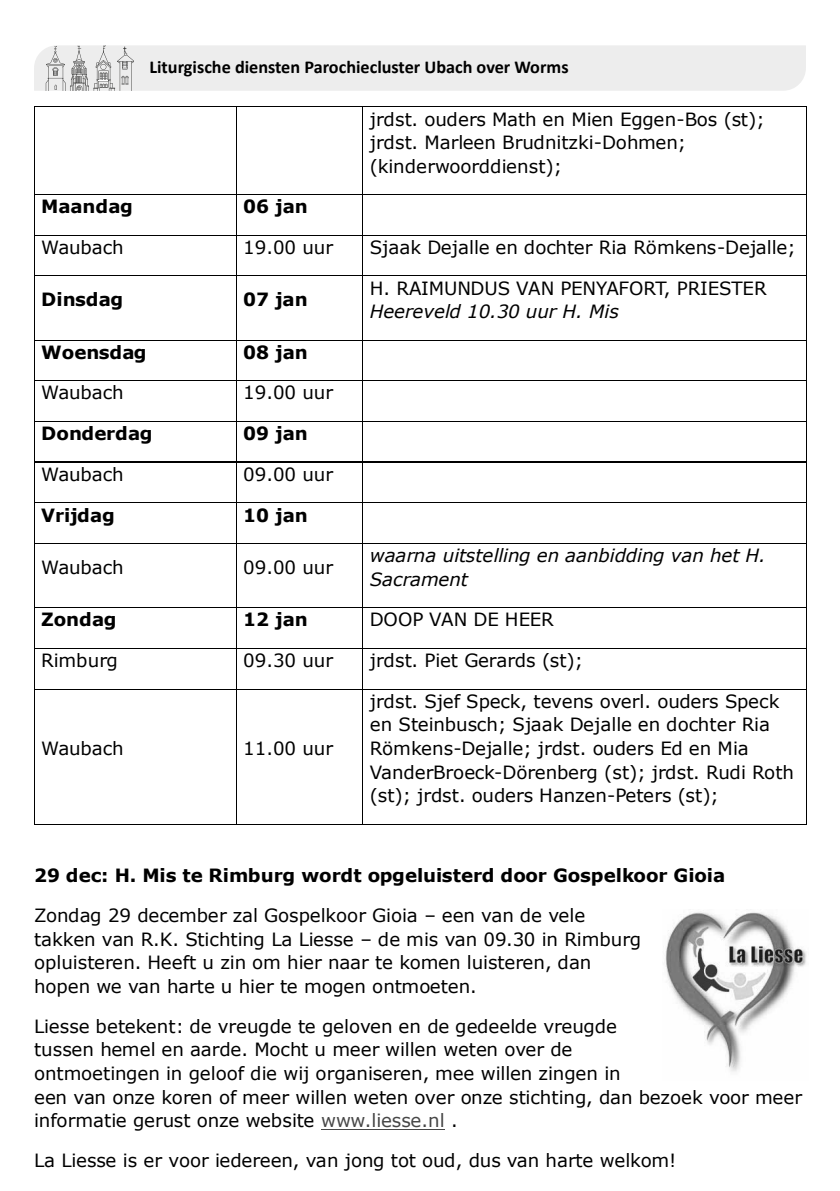
<style>
.page{position:relative;width:840px;height:1191px;background:#fff}
.page>*{position:absolute;margin:0;border:0;box-sizing:border-box;transform-origin:0 0}
.t1{font:18.2px/23.6px "Verdana";letter-spacing:-.005em;color:#000}
.t2{font:700 18.2px "Verdana";letter-spacing:-.005em;color:#000}
.t3{font:italic 18.2px/23.6px "Verdana";color:#000}
.t4{font:700 18.2px "Calibri";color:#000}
.s1{color:#474747}
</style>
<div class="page">
<div style="left:34px;top:45px;width:771px;height:46px;background:#ededed"></div>
<hr style="left:35px;top:106px;width:201px;height:1px;background:#000">
<hr style="left:237px;top:106px;width:125px;height:1px;background:#000">
<hr style="left:363px;top:106px;width:442px;height:1px;background:#000">
<hr style="left:34px;top:107px;width:1px;height:87px;background:#000">
<hr style="left:236px;top:107px;width:1px;height:87px;background:#000">
<hr style="left:362px;top:107px;width:1px;height:87px;background:#000">
<hr style="left:805px;top:107px;width:1px;height:87px;background:#000">
<hr style="left:35px;top:194px;width:201px;height:1px;background:#000">
<hr style="left:237px;top:194px;width:125px;height:1px;background:#000">
<hr style="left:363px;top:194px;width:442px;height:1px;background:#000">
<hr style="left:34px;top:195px;width:1px;height:40px;background:#000">
<hr style="left:236px;top:195px;width:1px;height:40px;background:#000">
<hr style="left:362px;top:195px;width:1px;height:40px;background:#000">
<hr style="left:805px;top:195px;width:1px;height:40px;background:#000">
<hr style="left:35px;top:235px;width:201px;height:1px;background:#000">
<hr style="left:237px;top:235px;width:125px;height:1px;background:#000">
<hr style="left:363px;top:235px;width:442px;height:1px;background:#000">
<hr style="left:34px;top:236px;width:1px;height:39px;background:#000">
<hr style="left:236px;top:236px;width:1px;height:39px;background:#000">
<hr style="left:362px;top:236px;width:1px;height:39px;background:#000">
<hr style="left:805px;top:236px;width:1px;height:39px;background:#000">
<hr style="left:35px;top:275px;width:201px;height:1px;background:#000">
<hr style="left:237px;top:275px;width:125px;height:1px;background:#000">
<hr style="left:363px;top:275px;width:442px;height:1px;background:#000">
<hr style="left:34px;top:276px;width:1px;height:64px;background:#000">
<hr style="left:236px;top:276px;width:1px;height:64px;background:#000">
<hr style="left:362px;top:276px;width:1px;height:64px;background:#000">
<hr style="left:805px;top:276px;width:1px;height:64px;background:#000">
<hr style="left:35px;top:340px;width:201px;height:1px;background:#000">
<hr style="left:237px;top:340px;width:125px;height:1px;background:#000">
<hr style="left:363px;top:340px;width:442px;height:1px;background:#000">
<hr style="left:34px;top:341px;width:1px;height:39px;background:#000">
<hr style="left:236px;top:341px;width:1px;height:39px;background:#000">
<hr style="left:362px;top:341px;width:1px;height:39px;background:#000">
<hr style="left:805px;top:341px;width:1px;height:39px;background:#000">
<hr style="left:35px;top:380px;width:201px;height:1px;background:#000">
<hr style="left:237px;top:380px;width:125px;height:1px;background:#000">
<hr style="left:363px;top:380px;width:442px;height:1px;background:#000">
<hr style="left:34px;top:381px;width:1px;height:40px;background:#000">
<hr style="left:236px;top:381px;width:1px;height:40px;background:#000">
<hr style="left:362px;top:381px;width:1px;height:40px;background:#000">
<hr style="left:805px;top:381px;width:1px;height:40px;background:#000">
<hr style="left:35px;top:421px;width:201px;height:1px;background:#000">
<hr style="left:237px;top:421px;width:125px;height:1px;background:#000">
<hr style="left:363px;top:421px;width:442px;height:1px;background:#000">
<hr style="left:34px;top:422px;width:1px;height:39px;background:#000">
<hr style="left:236px;top:422px;width:1px;height:39px;background:#000">
<hr style="left:362px;top:422px;width:1px;height:39px;background:#000">
<hr style="left:805px;top:422px;width:1px;height:39px;background:#000">
<hr style="left:35px;top:461px;width:201px;height:1px;background:#000">
<hr style="left:237px;top:461px;width:125px;height:1px;background:#000">
<hr style="left:363px;top:461px;width:442px;height:1px;background:#000">
<hr style="left:34px;top:462px;width:1px;height:40px;background:#000">
<hr style="left:236px;top:462px;width:1px;height:40px;background:#000">
<hr style="left:362px;top:462px;width:1px;height:40px;background:#000">
<hr style="left:805px;top:462px;width:1px;height:40px;background:#000">
<hr style="left:35px;top:502px;width:201px;height:1px;background:#000">
<hr style="left:237px;top:502px;width:125px;height:1px;background:#000">
<hr style="left:363px;top:502px;width:442px;height:1px;background:#000">
<hr style="left:34px;top:503px;width:1px;height:40px;background:#000">
<hr style="left:236px;top:503px;width:1px;height:40px;background:#000">
<hr style="left:362px;top:503px;width:1px;height:40px;background:#000">
<hr style="left:805px;top:503px;width:1px;height:40px;background:#000">
<hr style="left:35px;top:543px;width:201px;height:1px;background:#000">
<hr style="left:237px;top:543px;width:125px;height:1px;background:#000">
<hr style="left:363px;top:543px;width:442px;height:1px;background:#000">
<hr style="left:34px;top:544px;width:1px;height:63px;background:#000">
<hr style="left:236px;top:544px;width:1px;height:63px;background:#000">
<hr style="left:362px;top:544px;width:1px;height:63px;background:#000">
<hr style="left:805px;top:544px;width:1px;height:63px;background:#000">
<hr style="left:35px;top:607px;width:201px;height:1px;background:#000">
<hr style="left:237px;top:607px;width:125px;height:1px;background:#000">
<hr style="left:363px;top:607px;width:442px;height:1px;background:#000">
<hr style="left:34px;top:608px;width:1px;height:40px;background:#000">
<hr style="left:236px;top:608px;width:1px;height:40px;background:#000">
<hr style="left:362px;top:608px;width:1px;height:40px;background:#000">
<hr style="left:805px;top:608px;width:1px;height:40px;background:#000">
<hr style="left:35px;top:648px;width:201px;height:1px;background:#000">
<hr style="left:237px;top:648px;width:125px;height:1px;background:#000">
<hr style="left:363px;top:648px;width:442px;height:1px;background:#000">
<hr style="left:34px;top:649px;width:1px;height:39px;background:#000">
<hr style="left:236px;top:649px;width:1px;height:39px;background:#000">
<hr style="left:362px;top:649px;width:1px;height:39px;background:#000">
<hr style="left:805px;top:649px;width:1px;height:39px;background:#000">
<hr style="left:35px;top:688px;width:201px;height:1px;background:#000">
<hr style="left:237px;top:688px;width:125px;height:1px;background:#000">
<hr style="left:363px;top:688px;width:442px;height:1px;background:#000">
<hr style="left:34px;top:689px;width:1px;height:134px;background:#000">
<hr style="left:35px;top:823px;width:201px;height:1px;background:#000">
<hr style="left:236px;top:689px;width:1px;height:134px;background:#000">
<hr style="left:237px;top:823px;width:125px;height:1px;background:#000">
<hr style="left:362px;top:689px;width:1px;height:134px;background:#000">
<hr style="left:363px;top:823px;width:442px;height:1px;background:#000">
<hr style="left:805px;top:689px;width:1px;height:134px;background:#000">
<hr style="left:321px;top:1128px;width:123px;height:1px;background:#474747">
<img style="left:664px;top:911px;width:143px;height:161px">
<p class="t4" style="left:149px;top:55px;width:420px">Liturgische diensten Parochiecluster Ubach over Worms</p>
<p class="t1" style="left:369px;top:107px;width:396px">jrdst. ouders Math en Mien Eggen-Bos (st); jrdst. Marleen Brudnitzki-Dohmen; (kinderwoorddienst);</p>
<p class="t2" style="left:41px;top:194px;width:93px">Maandag</p>
<p class="t2" style="left:243px;top:194px;width:66px">06 jan</p>
<p class="t1" style="left:41px;top:235px;width:84px">Waubach</p>
<p class="t1" style="left:243px;top:235px;width:91px">19.00 uur</p>
<p class="t1" style="left:369px;top:235px;width:427px">Sjaak Dejalle en dochter Ria Römkens-Dejalle;</p>
<p class="t2" style="left:41px;top:287px;width:83px">Dinsdag</p>
<p class="t2" style="left:243px;top:287px;width:66px">07 jan</p>
<p class="t1" style="left:369px;top:276px;width:398px">H. RAIMUNDUS VAN PENYAFORT, PRIESTER</p>
<p class="t3" style="left:369px;top:300px;width:250px">Heereveld 10.30 uur H. Mis</p>
<p class="t2" style="left:41px;top:339px;width:107px">Woensdag</p>
<p class="t2" style="left:243px;top:339px;width:66px">08 jan</p>
<p class="t1" style="left:41px;top:381px;width:84px">Waubach</p>
<p class="t1" style="left:243px;top:381px;width:91px">19.00 uur</p>
<p class="t2" style="left:41px;top:421px;width:113px">Donderdag</p>
<p class="t2" style="left:243px;top:421px;width:66px">09 jan</p>
<p class="t1" style="left:41px;top:462px;width:84px">Waubach</p>
<p class="t1" style="left:243px;top:462px;width:91px">09.00 uur</p>
<p class="t2" style="left:41px;top:502px;width:75px">Vrijdag</p>
<p class="t2" style="left:243px;top:502px;width:66px">10 jan</p>
<p class="t1" style="left:41px;top:555px;width:84px">Waubach</p>
<p class="t1" style="left:243px;top:555px;width:91px">09.00 uur</p>
<p class="t3" style="left:369px;top:544px;width:397px">waarna uitstelling en aanbidding van het H.<br>Sacrament</p>
<p class="t2" style="left:41px;top:607px;width:77px">Zondag</p>
<p class="t2" style="left:243px;top:607px;width:66px">12 jan</p>
<p class="t1" style="left:369px;top:607px;width:186px">DOOP VAN DE HEER</p>
<p class="t1" style="left:41px;top:648px;width:78px">Rimburg</p>
<p class="t1" style="left:243px;top:648px;width:91px">09.30 uur</p>
<p class="t1" style="left:369px;top:648px;width:215px">jrdst. Piet Gerards (st);</p>
<p class="t1" style="left:41px;top:736px;width:84px">Waubach</p>
<p class="t1" style="left:243px;top:736px;width:91px">11.00 uur</p>
<p class="t1" style="left:369px;top:689px;width:425px">jrdst. Sjef Speck, tevens overl. ouders Speck en Steinbusch; Sjaak Dejalle en dochter Ria Römkens-Dejalle; jrdst. ouders Ed en Mia VanderBroeck-Dörenberg (st); jrdst. Rudi Roth (st); jrdst. ouders Hanzen-Peters (st);</p>
<p class="t2" style="left:34px;top:863px;width:692px">29 dec: H. Mis te Rimburg wordt opgeluisterd door Gospelkoor Gioia</p>
<p class="t1" style="left:34px;top:903px;width:608px">Zondag 29 december zal Gospelkoor Gioia – een van de vele takken van R.K. Stichting La Liesse – de mis van 09.30 in Rimburg opluisteren. Heeft u zin om hier naar te komen luisteren, dan hopen we van harte u hier te mogen ontmoeten.</p>
<p class="t1" style="left:34px;top:1014px;width:769px">Liesse betekent: de vreugde te geloven en de gedeelde vreugde<br>tussen hemel en aarde. Mocht u meer willen weten over de<br>ontmoetingen in geloof die wij organiseren, mee willen zingen in<br>een van onze koren of meer willen weten over onze stichting, dan bezoek voor meer informatie gerust onze website <span class="s1">www.liesse.nl</span> .</p>
<p class="t1" style="left:34px;top:1148px;width:643px">La Liesse is er voor iedereen, van jong tot oud, dus van harte welkom!</p>
</div>
